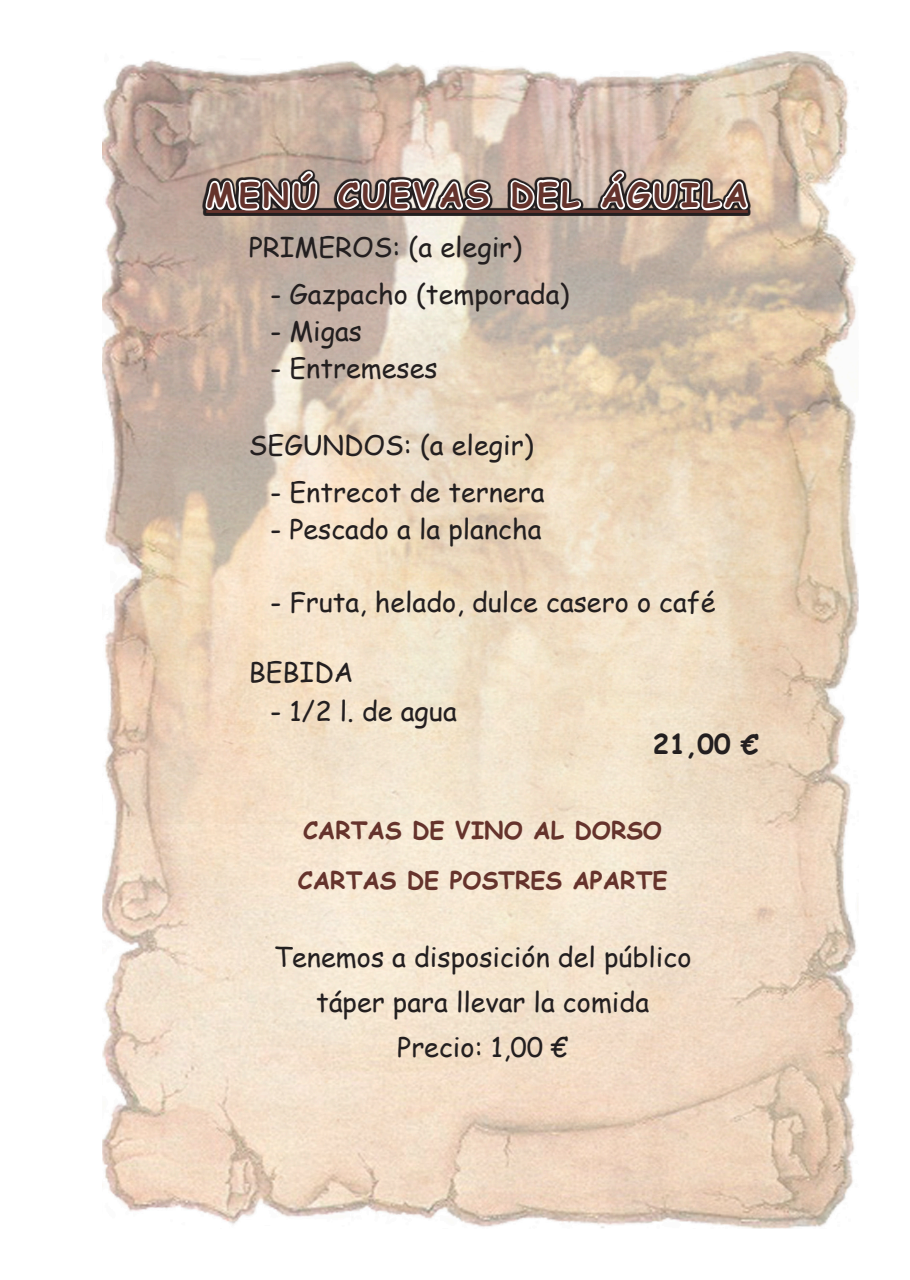
<style>
.page{position:relative;width:910px;height:1280px;background:#fff}
.page>*{position:absolute;margin:0;border:0;box-sizing:border-box;transform-origin:0 0}
.t1{font:700 33px "Comic Sans MS";letter-spacing:.1em;color:#65332c}
.t2{font:27px "Comic Sans MS";color:#231f20}
.t3{font:700 27px "Comic Sans MS";color:#231f20}
.t4{font:700 24px "Comic Sans MS";color:#65332c}
</style>
<div class="page">
<img style="left:102px;top:51px;width:757px;height:1178px">
<svg style="left:202px;top:169px;width:549px;height:47px;background:#9a8a82"></svg>
<hr style="left:206px;top:210px;width:542px;height:3px;background:#65332c">
<svg style="left:203px;top:64px;width:116px;height:149px"></svg>
<svg style="left:335px;top:177px;width:157px;height:34px"></svg>
<svg style="left:508px;top:177px;width:75px;height:34px"></svg>
<svg style="left:599px;top:168px;width:151px;height:45px"></svg>
<p class="t1" style="left:206px;top:171px;width:543px">MENÚ CUEVAS DEL ÁGUILA</p>
<p class="t2" style="left:249px;top:228px;width:275px">PRIMEROS: (a elegir)</p>
<p class="t2" style="left:270px;top:274px;width:301px">- Gazpacho (temporada)</p>
<p class="t2" style="left:270px;top:311px;width:94px">- Migas</p>
<p class="t2" style="left:270px;top:348px;width:169px">- Entremeses</p>
<p class="t2" style="left:249px;top:425px;width:286px">SEGUNDOS: (a elegir)</p>
<p class="t2" style="left:270px;top:472px;width:276px">- Entrecot de ternera</p>
<p class="t2" style="left:270px;top:509px;width:273px">- Pescado a la plancha</p>
<p class="t2" style="left:270px;top:582px;width:447px">- Fruta, helado, dulce casero o café</p>
<p class="t2" style="left:249px;top:652px;width:106px">BEBIDA</p>
<p class="t2" style="left:270px;top:692px;width:188px">- 1/2 l. de agua</p>
<p class="t3" style="left:653px;top:724px;width:108px">21,00 €</p>
<p class="t4" style="left:303px;top:813px;width:360px">CARTAS DE VINO AL DORSO</p>
<p class="t4" style="left:298px;top:863px;width:371px">CARTAS DE POSTRES APARTE</p>
<p class="t2" style="left:274px;top:937px;width:419px">Tenemos a disposición del público</p>
<p class="t2" style="left:316px;top:982px;width:335px">táper para llevar la comida</p>
<p class="t2" style="left:397px;top:1027px;width:172px">Precio: 1,00 €</p>
</div>
